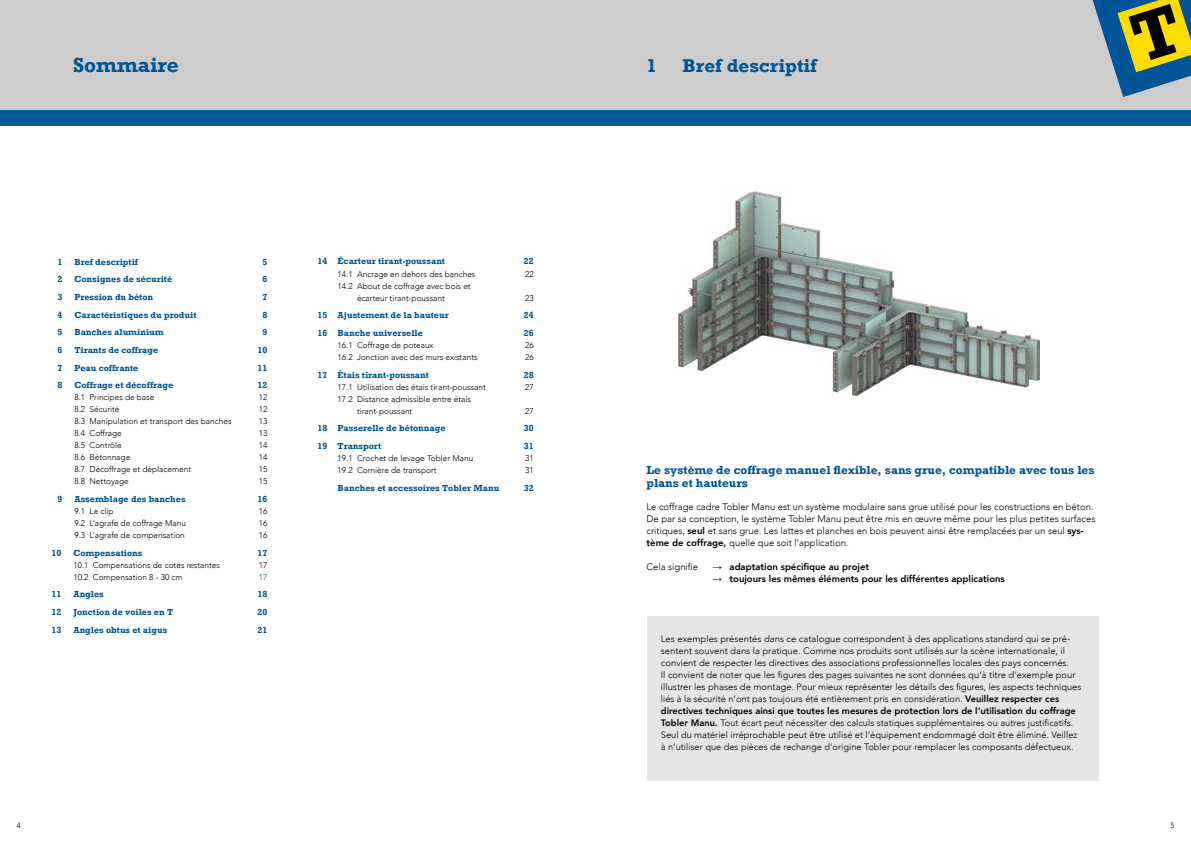
<style>
.page{position:relative;width:1191px;height:842px;background:#fff}
.page>*{position:absolute;margin:0;border:0;box-sizing:border-box;transform-origin:0 0}
.t1{font:700 21px "M Rockwell";color:#005596}
.t2{font:700 19px "M Rockwell";color:#005596}
.t3{font:700 12px/13px "M Rockwell";color:#005596}
.t4{font:300 9.5px/12px "Avenir";color:#000}
.t5{font:800 9.5px "Avenir";color:#000}
.t6{font:300 9.3px/12px "Avenir";color:#000}
.t7{font:700 9px "M Rockwell";color:#005596}
.t8{font:300 8.3px/12px "Avenir";color:#000}
.t9{font:300 8.3px "Avenir";color:#005596}
.t10{font:300 7.5px "Avenir";color:#000}
.s1{font-weight:800}
.s2{font-family:"Arial Narrow";font-weight:400}
</style>
<div class="page">
<div style="left:0;top:0;width:1191px;height:118px;background:#cdcdcd"></div>
<div style="left:0;top:111px;width:1191px;height:15px;background:#005a98"></div>
<svg style="left:1092px;top:0;width:99px;height:97px"></svg>
<img style="left:678px;top:191px;width:361px;height:204px">
<div style="left:646px;top:617px;width:452px;height:164px;background:#e6e6e7"></div>
<h1 class="t1" style="left:73px;top:53px;width:107px">Sommaire</h1>
<p class="t7" style="left:57px;top:256px;width:6px">1</p>
<p class="t7" style="left:74px;top:256px;width:65px">Bref descriptif</p>
<p class="t7" style="left:262px;top:256px;width:6px">5</p>
<p class="t7" style="left:57px;top:274px;width:6px">2</p>
<p class="t7" style="left:74px;top:274px;width:99px">Consignes de sécurité</p>
<p class="t7" style="left:262px;top:274px;width:6px">6</p>
<p class="t7" style="left:57px;top:292px;width:6px">3</p>
<p class="t7" style="left:74px;top:292px;width:80px">Pression du béton</p>
<p class="t7" style="left:262px;top:292px;width:6px">7</p>
<p class="t7" style="left:57px;top:309px;width:6px">4</p>
<p class="t7" style="left:74px;top:309px;width:124px">Caractéristiques du produit</p>
<p class="t7" style="left:262px;top:309px;width:6px">8</p>
<p class="t7" style="left:57px;top:327px;width:6px">5</p>
<p class="t7" style="left:74px;top:327px;width:91px">Banches aluminium</p>
<p class="t7" style="left:262px;top:327px;width:6px">9</p>
<p class="t7" style="left:57px;top:345px;width:6px">6</p>
<p class="t7" style="left:74px;top:345px;width:85px">Tirants de coffrage</p>
<p class="t7" style="left:257px;top:345px;width:11px">10</p>
<p class="t7" style="left:57px;top:362px;width:6px">7</p>
<p class="t7" style="left:74px;top:362px;width:66px">Peau coffrante</p>
<p class="t7" style="left:257px;top:362px;width:11px">11</p>
<p class="t7" style="left:57px;top:380px;width:6px">8</p>
<p class="t7" style="left:74px;top:380px;width:100px">Coffrage et décoffrage</p>
<p class="t7" style="left:257px;top:380px;width:11px">12</p>
<p class="t8" style="left:74px;top:392px;width:81px">8.1 Principes de base</p>
<p class="t8" style="left:259px;top:392px;width:10px">12</p>
<p class="t8" style="left:74px;top:404px;width:47px">8.2 Sécurité</p>
<p class="t8" style="left:259px;top:404px;width:10px">12</p>
<p class="t8" style="left:74px;top:416px;width:159px">8.3 Manipulation et transport des banches</p>
<p class="t8" style="left:259px;top:416px;width:10px">13</p>
<p class="t8" style="left:74px;top:428px;width:49px">8.4 Coffrage</p>
<p class="t8" style="left:259px;top:428px;width:10px">13</p>
<p class="t8" style="left:74px;top:440px;width:49px">8.5 Contrôle</p>
<p class="t8" style="left:259px;top:440px;width:10px">14</p>
<p class="t8" style="left:74px;top:452px;width:57px">8.6 Bétonnage</p>
<p class="t8" style="left:259px;top:452px;width:10px">14</p>
<p class="t8" style="left:74px;top:464px;width:118px">8.7 Décoffrage et déplacement</p>
<p class="t8" style="left:259px;top:464px;width:10px">15</p>
<p class="t8" style="left:74px;top:476px;width:56px">8.8 Nettoyage</p>
<p class="t8" style="left:259px;top:476px;width:10px">15</p>
<p class="t7" style="left:57px;top:494px;width:6px">9</p>
<p class="t7" style="left:74px;top:494px;width:113px">Assemblage des banches</p>
<p class="t7" style="left:257px;top:494px;width:11px">16</p>
<p class="t8" style="left:74px;top:505px;width:41px">9.1 Le clip</p>
<p class="t8" style="left:259px;top:505px;width:10px">16</p>
<p class="t8" style="left:74px;top:517px;width:113px">9.2 L’agrafe de coffrage Manu</p>
<p class="t8" style="left:259px;top:517px;width:10px">16</p>
<p class="t8" style="left:74px;top:529px;width:112px">9.3 L’agrafe de compensation</p>
<p class="t8" style="left:259px;top:529px;width:10px">16</p>
<p class="t7" style="left:51px;top:547px;width:11px">10</p>
<p class="t7" style="left:73px;top:547px;width:70px">Compensations</p>
<p class="t7" style="left:257px;top:547px;width:11px">17</p>
<p class="t8" style="left:73px;top:559px;width:148px">10.1 Compensations de cotes restantes</p>
<p class="t8" style="left:259px;top:559px;width:10px">17</p>
<p class="t8" style="left:73px;top:571px;width:111px">10.2 Compensation 8 - 30 cm</p>
<p class="t9" style="left:259px;top:572px;width:10px">17</p>
<p class="t7" style="left:51px;top:589px;width:11px">11</p>
<p class="t7" style="left:73px;top:589px;width:32px">Angles</p>
<p class="t7" style="left:257px;top:589px;width:11px">18</p>
<p class="t7" style="left:51px;top:607px;width:11px">12</p>
<p class="t7" style="left:73px;top:607px;width:101px">Jonction de voiles en T</p>
<p class="t7" style="left:257px;top:607px;width:11px">20</p>
<p class="t7" style="left:51px;top:624px;width:11px">13</p>
<p class="t7" style="left:73px;top:624px;width:95px">Angles obtus et aigus</p>
<p class="t7" style="left:257px;top:624px;width:11px">21</p>
<p class="t7" style="left:317px;top:256px;width:129px">14 Écarteur tirant-poussant</p>
<p class="t7" style="left:524px;top:256px;width:11px">22</p>
<p class="t8" style="left:337px;top:268px;width:139px">14.1 Ancrage en dehors des banches</p>
<p class="t8" style="left:525px;top:268px;width:10px">22</p>
<p class="t8" style="left:357px;top:280px;width:115px;text-indent:-19px">14.2 About de coffrage avec bois et écarteur tirant-poussant</p>
<p class="t8" style="left:525px;top:292px;width:10px">23</p>
<p class="t7" style="left:317px;top:310px;width:133px">15 Ajustement de la hauteur</p>
<p class="t7" style="left:524px;top:310px;width:11px">24</p>
<p class="t7" style="left:317px;top:328px;width:107px">16 Banche universelle</p>
<p class="t7" style="left:524px;top:328px;width:11px">26</p>
<p class="t8" style="left:337px;top:339px;width:98px">16.1 Coffrage de poteaux</p>
<p class="t8" style="left:525px;top:339px;width:10px">26</p>
<p class="t8" style="left:337px;top:351px;width:141px">16.2 Jonction avec des murs existants</p>
<p class="t8" style="left:525px;top:351px;width:10px">26</p>
<p class="t7" style="left:317px;top:369px;width:113px">17 Étais tirant-poussant</p>
<p class="t7" style="left:524px;top:369px;width:11px">28</p>
<p class="t8" style="left:337px;top:381px;width:150px">17.1 Utilisation des étais tirant-poussant</p>
<p class="t8" style="left:525px;top:381px;width:10px">27</p>
<p class="t8" style="left:357px;top:393px;width:116px;text-indent:-19px">17.2 Distance admissible entre étais tirant-poussant</p>
<p class="t8" style="left:525px;top:405px;width:10px">27</p>
<p class="t7" style="left:317px;top:423px;width:129px">18 Passerelle de bétonnage</p>
<p class="t7" style="left:524px;top:423px;width:11px">30</p>
<p class="t7" style="left:317px;top:441px;width:65px">19 Transport</p>
<p class="t7" style="left:524px;top:441px;width:11px">31</p>
<p class="t8" style="left:337px;top:452px;width:137px">19.1 Crochet de levage Tobler Manu</p>
<p class="t8" style="left:525px;top:452px;width:10px">31</p>
<p class="t8" style="left:337px;top:464px;width:100px">19.2 Cornière de transport</p>
<p class="t8" style="left:525px;top:464px;width:10px">31</p>
<p class="t7" style="left:337px;top:482px;width:163px">Banches et accessoires Tobler Manu</p>
<p class="t7" style="left:524px;top:482px;width:11px">32</p>
<h2 class="t2" style="left:646px;top:55px;width:12px">1</h2>
<h2 class="t2" style="left:682px;top:55px;width:136px">Bref descriptif</h2>
<p class="t3" style="left:646px;top:464px;width:449px">Le système de coffrage manuel flexible, sans grue, compatible avec tous les plans et hauteurs</p>
<p class="t4" style="left:646px;top:501px;width:450px">Le coffrage cadre Tobler Manu est un système modulaire sans grue utilisé pour les constructions en béton.<br>De par sa conception, le système Tobler Manu peut être mis en œuvre même pour les plus petites surfaces critiques, <span class="s1">seul</span> et sans grue. Les lattes et planches en bois peuvent ainsi être remplacées par un seul <span class="s1">sys&shy;tème de coffrage,</span> quelle que soit l’application.</p>
<p class="t4" style="left:646px;top:561px;width:53px">Cela signifie</p>
<p class="t5" style="left:712px;top:560px;width:158px"><span class="s2">→</span> adaptation spécifique au projet</p>
<p class="t5" style="left:712px;top:572px;width:294px"><span class="s2">→</span> toujours les mêmes éléments pour les différentes applications</p>
<p class="t6" style="left:661px;top:633px;width:422px">Les exemples présentés dans ce catalogue correspondent à des applications standard qui se pré&shy;sentent souvent dans la pratique. Comme nos produits sont utilisés sur la scène internationale, il convient de respecter les directives des associations professionnelles locales des pays concernés.<br>Il convient de noter que les figures des pages suivantes ne sont données qu‘à titre d‘exemple pour illustrer les phases de montage. Pour mieux représenter les détails des figures, les aspects techniques liés à la sécurité n‘ont pas toujours été entièrement pris en considération. <span class="s1">Veuillez respecter ces directives techniques ainsi que toutes les mesures de protection lors de l‘utilisation du coffrage Tobler Manu.</span> Tout écart peut nécessiter des calculs statiques supplémentaires ou autres justificatifs.<br>Seul du matériel irréprochable peut être utilisé et l‘équipement endommagé doit être éliminé. Veillez à n‘utiliser que des pièces de rechange d‘origine Tobler pour remplacer les composants défectueux.</p>
<p class="t10" style="left:17px;top:821px;width:5px">4</p>
<p class="t10" style="left:1170px;top:821px;width:5px">5</p>
</div>
